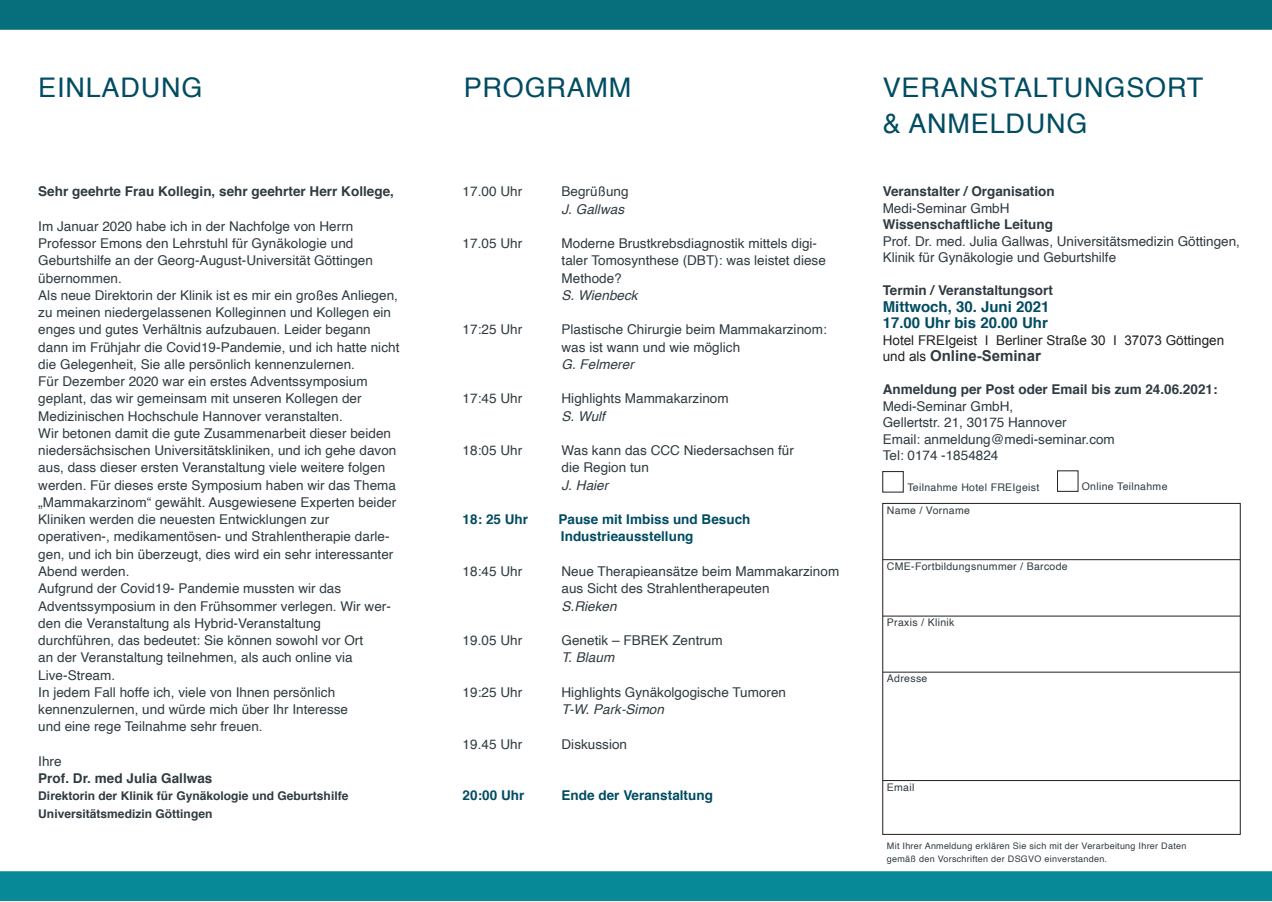
<style>
.page{position:relative;width:1272px;height:902px;background:#fff}
.page>*{position:absolute;margin:0;border:0;box-sizing:border-box;transform-origin:0 0}
.Zusatzinformationen{font:27px "Helvetica";letter-spacing:.03em;color:#014c62}
.Titel{font:27px "Helvetica";letter-spacing:.03em;color:#014c62}
.t1{font:700 15px "Helvetica";color:#014c62}
.t2{font:700 15px "Arial";color:#2f3b41}
.Fließtext{font:13.5px/17.2px "Helvetica";color:#2f3b41}
.Fließtext-2{font:700 13.5px "Helvetica";color:#2f3b41}
.t3{font:700 13.5px "Helvetica";color:#014c62}
.t4{font:italic 13.5px "Helvetica";color:#2f3b41}
.t5{font:13.5px "Arial";color:#231f20}
.Fließtext-3{font:700 12px/17.2px "Helvetica";color:#2f3b41}
.t6{font:10.5px "Helvetica";letter-spacing:.03em;color:#2f3b41}
.t7{font:9px "Helvetica";letter-spacing:.03em;color:#2f3b41}
.s1{font-weight:400;font-size:13.5px;color:#231f20}
</style>
<div class="page">
<div style="left:882px;top:503px;width:358px;height:331px;border:1px solid #231f20"></div>
<div style="left:0;top:0;width:1271px;height:30px;background:#076f7b"></div>
<hr style="left:882px;top:559px;width:358px;height:1px;background:#231f20">
<hr style="left:882px;top:615px;width:358px;height:1px;background:#231f20">
<hr style="left:882px;top:671px;width:357px;height:1px;background:#231f20">
<hr style="left:882px;top:780px;width:357px;height:1px;background:#231f20">
<div style="left:0;top:871px;width:1271px;height:29px;background:#088998"></div>
<div style="left:882px;top:471px;width:21px;height:21px;border:1px solid #231f20"></div>
<p class="Zusatzinformationen" style="left:38px;top:66px;width:165px">EINLADUNG</p>
<p class="Titel" style="left:463px;top:66px;width:169px">PROGRAMM</p>
<p class="Zusatzinformationen" style="left:882px;top:66px;width:322px">VERANSTALTUNGSORT</p>
<p class="Zusatzinformationen" style="left:882px;top:102px;width:206px">&amp; ANMELDUNG</p>
<p class="Fließtext-2" style="left:38px;top:181px;width:357px">Sehr geehrte Frau Kollegin, sehr geehrter Herr Kollege,</p>
<p class="Fließtext" style="left:38px;top:218px;width:316px">Im Januar 2020 habe ich in der Nachfolge von Herrn</p>
<p class="Fließtext" style="left:38px;top:235px;width:336px">Professor Emons den Lehrstuhl für Gynäkologie und<br>Geburtshilfe an der Georg-August-Universität Göttingen übernommen.</p>
<p class="Fließtext" style="left:38px;top:287px;width:362px">Als neue Direktorin der Klinik ist es mir ein großes Anliegen, zu meinen niedergelassenen Kolleginnen und Kollegen ein enges und gutes Verhältnis aufzubauen. Leider begann dann im Frühjahr die Covid19-Pandemie, und ich hatte nicht die Gelegenheit, Sie alle persönlich kennenzulernen.</p>
<p class="Fließtext" style="left:38px;top:373px;width:331px">Für Dezember 2020 war ein erstes Adventssymposium geplant, das wir gemeinsam mit unseren Kollegen der</p>
<p class="Fließtext" style="left:38px;top:407px;width:306px">Medizinischen Hochschule Hannover veranstalten.</p>
<p class="Fließtext" style="left:38px;top:425px;width:359px">Wir betonen damit die gute Zusammenarbeit dieser beiden niedersächsischen Universitätskliniken, und ich gehe davon aus, dass dieser ersten Veranstaltung viele weitere folgen werden. Für dieses erste Symposium haben wir das Thema</p>
<p class="Fließtext" style="left:38px;top:494px;width:359px">„Mammakarzinom“ gewählt. Ausgewiesene Experten beider<br>Kliniken werden die neuesten Entwicklungen zur</p>
<p class="Fließtext" style="left:38px;top:528px;width:357px">operativen-, medikamentösen- und Strahlentherapie darle&shy;gen, und ich bin überzeugt, dies wird ein sehr interessanter<br>Abend werden.</p>
<p class="Fließtext" style="left:38px;top:580px;width:304px">Aufgrund der Covid19- Pandemie mussten wir das</p>
<p class="Fließtext" style="left:38px;top:597px;width:354px">Adventssymposium in den Frühsommer verlegen. Wir wer&shy;den die Veranstaltung als Hybrid-Veranstaltung</p>
<p class="Fließtext" style="left:38px;top:632px;width:326px">durchführen, das bedeutet: Sie können sowohl vor Ort</p>
<p class="Fließtext" style="left:38px;top:649px;width:316px">an der Veranstaltung teilnehmen, als auch online via<br>Live-Stream.</p>
<p class="Fließtext" style="left:38px;top:683px;width:298px">In jedem Fall hoffe ich, viele von Ihnen persönlich</p>
<p class="Fließtext" style="left:38px;top:701px;width:311px">kennenzulernen, und würde mich über Ihr Interesse</p>
<p class="Fließtext" style="left:38px;top:718px;width:226px">und eine rege Teilnahme sehr freuen.</p>
<p class="Fließtext" style="left:38px;top:752px;width:25px">Ihre</p>
<p class="Fließtext-2" style="left:38px;top:767px;width:176px">Prof. Dr. med Julia Gallwas</p>
<p class="Fließtext-3" style="left:38px;top:787px;width:311px">Direktorin der Klinik für Gynäkologie und Geburtshilfe<br>Universitätsmedizin Göttingen</p>
<p class="Fließtext" style="left:462px;top:183px;width:61px">17.00 Uhr</p>
<p class="Fließtext" style="left:462px;top:235px;width:61px">17.05 Uhr</p>
<p class="Fließtext" style="left:462px;top:321px;width:61px">17:25 Uhr</p>
<p class="Fließtext" style="left:462px;top:390px;width:61px">17:45 Uhr</p>
<p class="Fließtext" style="left:462px;top:442px;width:61px">18:05 Uhr</p>
<p class="Fließtext" style="left:561px;top:183px;width:69px">Begrüßung</p>
<p class="t4" style="left:561px;top:198px;width:64px">J. Gallwas</p>
<p class="Fließtext" style="left:561px;top:235px;width:266px">Moderne Brustkrebsdiagnostik mittels digi&shy;taler Tomosynthese (DBT): was leistet diese<br>Methode?</p>
<p class="t4" style="left:561px;top:284px;width:78px">S. Wienbeck</p>
<p class="Fließtext" style="left:561px;top:321px;width:267px">Plastische Chirurgie beim Mammakarzinom: was ist wann und wie möglich</p>
<p class="t4" style="left:561px;top:353px;width:74px">G. Felmerer</p>
<p class="Fließtext" style="left:561px;top:390px;width:169px">Highlights Mammakarzinom</p>
<p class="t4" style="left:561px;top:405px;width:45px">S. Wulf</p>
<p class="Fließtext" style="left:561px;top:442px;width:234px">Was kann das CCC Niedersachsen für</p>
<p class="Fließtext" style="left:561px;top:459px;width:89px">die Region tun</p>
<p class="t4" style="left:561px;top:474px;width:48px">J. Haier</p>
<p class="t3" style="left:462px;top:508px;width:67px">18: 25 Uhr</p>
<p class="t3" style="left:558px;top:508px;width:194px">Pause mit Imbiss und Besuch</p>
<p class="t3" style="left:561px;top:526px;width:134px">Industrieausstellung</p>
<p class="Fließtext" style="left:462px;top:563px;width:61px">18:45 Uhr</p>
<p class="Fließtext" style="left:561px;top:563px;width:279px">Neue Therapieansätze beim Mammakarzinom aus Sicht des Strahlentherapeuten</p>
<p class="t4" style="left:561px;top:595px;width:56px">S.Rieken</p>
<p class="Fließtext" style="left:561px;top:632px;width:163px">Genetik – FBREK Zentrum</p>
<p class="t4" style="left:561px;top:647px;width:54px">T. Blaum</p>
<p class="Fließtext" style="left:561px;top:683px;width:226px">Highlights Gynäkolgogische Tumoren</p>
<p class="t4" style="left:561px;top:698px;width:104px">T-W. Park-Simon</p>
<p class="Fließtext" style="left:561px;top:735px;width:67px">Diskussion</p>
<p class="Fließtext" style="left:462px;top:632px;width:61px">19.05 Uhr</p>
<p class="Fließtext" style="left:462px;top:683px;width:61px">19:25 Uhr</p>
<p class="Fließtext" style="left:462px;top:735px;width:61px">19.45 Uhr</p>
<p class="t3" style="left:462px;top:784px;width:63px">20:00 Uhr</p>
<p class="t3" style="left:561px;top:784px;width:153px">Ende der Veranstaltung</p>
<p class="Fließtext-2" style="left:882px;top:181px;width:173px">Veranstalter / Organisation</p>
<p class="Fließtext" style="left:882px;top:200px;width:128px">Medi-Seminar GmbH</p>
<p class="Fließtext-2" style="left:882px;top:214px;width:172px">Wissenschaftliche Leitung</p>
<p class="Fließtext" style="left:882px;top:233px;width:359px;line-height:16.5px">Prof. Dr. med. Julia Gallwas, Universitätsmedizin Göttingen,<br>Klinik für Gynäkologie und Geburtshilfe</p>
<p class="Fließtext-2" style="left:882px;top:280px;width:172px">Termin / Veranstaltungsort</p>
<p class="t1" style="left:882px;top:294px;width:168px">Mittwoch, 30. Juni 2021</p>
<p class="t1" style="left:882px;top:311px;width:167px">17.00 Uhr bis 20.00 Uhr</p>
<p class="t5" style="left:882px;top:331px;width:343px">Hotel FREIgeist I Berliner Straße 30 I 37073 Göttingen</p>
<p class="t2" style="left:882px;top:346px;width:160px"><span class="s1">und als</span> Online-Seminar</p>
<p class="Fließtext-2" style="left:882px;top:379px;width:336px">Anmeldung per Post oder Email bis zum 24.06.2021:</p>
<p class="Fließtext" style="left:882px;top:398px;width:132px">Medi-Seminar GmbH,</p>
<p class="Fließtext" style="left:882px;top:414px;width:185px">Gellertstr. 21, 30175 Hannover</p>
<p class="Fließtext" style="left:882px;top:431px;width:234px">Email: anmeldung@medi-seminar.com</p>
<p class="Fließtext" style="left:882px;top:447px;width:117px">Tel: 0174 -1854824</p>
<p class="t6" style="left:907px;top:479px;width:133px">Teilnahme Hotel FREIgeist</p>
<p class="t6" style="left:1081px;top:478px;width:87px">Online Teilnahme</p>
<p class="t6" style="left:887px;top:502px;width:84px">Name / Vorname</p>
<p class="t6" style="left:887px;top:558px;width:182px">CME-Fortbildungsnummer / Barcode</p>
<p class="t6" style="left:887px;top:614px;width:69px">Praxis / Klinik</p>
<p class="t6" style="left:887px;top:670px;width:42px">Adresse</p>
<p class="t6" style="left:886px;top:778px;width:29px">Email</p>
<p class="t7" style="left:887px;top:839px;width:301px">Mit Ihrer Anmeldung erklären Sie sich mit der Verarbeitung Ihrer Daten</p>
<p class="t7" style="left:887px;top:851px;width:222px">gemäß den Vorschriften der DSGVO einverstanden.</p>
</div>
